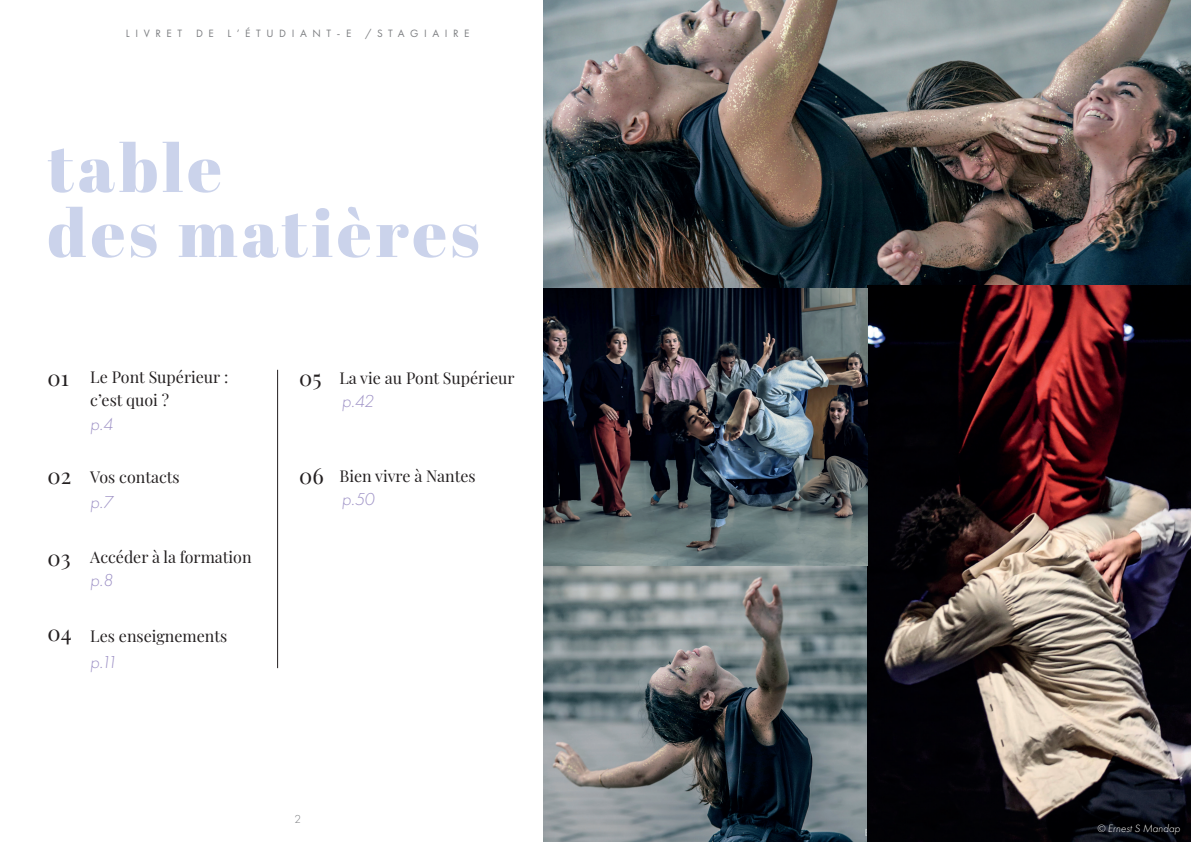
<style>
.page{position:relative;width:1191px;height:842px;background:#fff}
.page>*{position:absolute;margin:0;border:0;box-sizing:border-box;transform-origin:0 0}
.t1{font:67px/65px "Abril Fatface";letter-spacing:.06em;color:#cbd3eb}
.t2{font:22px "Playfair Display";color:#231f20}
.t3{font:italic 300 18px "Futura PT";color:#9e92c6}
.t4{font:16px/23px "Playfair Display";color:#231f20}
.t5{font:300 12px "Futura PT";color:#7c7e81}
.t6{font:11px "Futura PT";letter-spacing:.51em;color:#7c7e81}
.t7{font:italic 300 11px "Futura PT";color:#fff}
.s1{font-size:22px}
</style>
<div class="page">
<hr style="left:277px;top:370px;width:1px;height:298px;background:#231f20">
<img style="left:543px;top:0;width:648px;height:288px">
<img style="left:543px;top:288px;width:324px;height:553px">
<img style="left:867px;top:285px;width:324px;height:557px">
<p class="t6" style="left:126px;top:27px;width:58px">LIVRET</p>
<p class="t6" style="left:196px;top:27px;width:19px">D E</p>
<p class="t6" style="left:228px;top:27px;width:125px">L’ÉTUDIANT-E</p>
<p class="t6" style="left:365px;top:27px;width:106px">/STAGIAIRE</p>
<h1 class="t1" style="left:47px;top:134px;width:433px">table<br>des matières</h1>
<p class="t4" style="left:90px;top:365px;width:139px">Le Pont Supérieur : c’est quoi ?</p>
<p class="t4" style="left:339px;top:365px;width:177px">La vie au Pont Supérieur</p>
<h2 class="t2" style="left:48px;top:360px;width:23px">01</h2>
<h2 class="t2" style="left:299px;top:361px;width:24px">05</h2>
<p class="t3" style="left:342px;top:390px;width:33px">p.42</p>
<p class="t3" style="left:90px;top:414px;width:24px">p.4</p>
<h2 class="t2" style="left:48px;top:459px;width:25px">02</h2>
<p class="t4" style="left:90px;top:464px;width:91px">Vos contacts</p>
<p class="t3" style="left:90px;top:492px;width:24px">p.7</p>
<p class="t4" style="left:299px;top:463px;width:178px"><span class="s1">06</span> Bien vivre à Nantes</p>
<p class="t3" style="left:342px;top:488px;width:34px">p.50</p>
<h2 class="t2" style="left:48px;top:540px;width:25px">03</h2>
<p class="t4" style="left:90px;top:545px;width:163px">Accéder à la formation</p>
<p class="t3" style="left:90px;top:570px;width:24px">p.8</p>
<h2 class="t2" style="left:47px;top:616px;width:26px">04</h2>
<p class="t4" style="left:90px;top:623px;width:138px">Les enseignements</p>
<p class="t3" style="left:90px;top:652px;width:28px">p.11</p>
<p class="t5" style="left:294px;top:812px;width:8px">2</p>
<p class="t7" style="left:1097px;top:822px;width:85px">© Ernest S Mandap</p>
</div>
